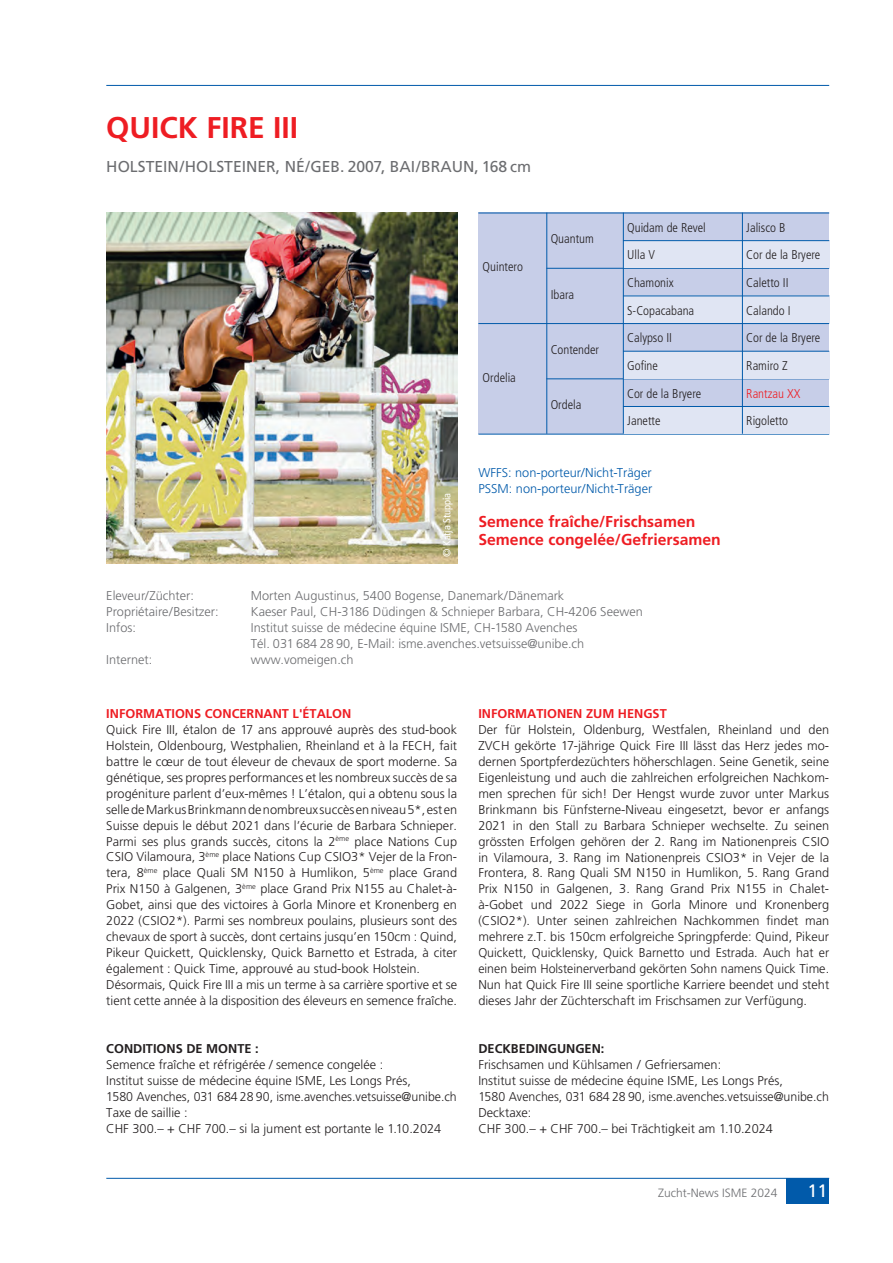
<style>
.page{position:relative;width:893px;height:1263px;background:#fff}
.page>*{position:absolute;margin:0;border:0;box-sizing:border-box;transform-origin:0 0}
.t1{font:700 30px "Frutiger";color:#ee1d23}
.t2{font:18px "Frutiger";color:#fff}
.t3{font:700 15.75px/18px "Frutiger";color:#ee1d23}
.t4{font:15.75px "Frutiger";color:#6c6d70}
.t5{font:300 12.75px/15.9px "Frutiger";color:#231f20}
.t6{font:300 12.75px/15.9px "Frutiger";color:#6c6d70}
.t7{font:300 condensed 12.75px/27.6px "Frutiger";color:#231f20}
.t8{font:300 12.75px/15.9px "Frutiger";color:#015aaa}
.t9{font:700 12.75px "Frutiger";color:#ee1d23}
.t10{font:700 12.75px "Frutiger";color:#231f20}
.t11{font:300 condensed 12.75px "Frutiger";color:#ee1d23}
.t12{font:300 12px "Frutiger";color:#6c6d70}
.t13{font:condensed 10.5px "Frutiger";color:#fff}
</style>
<div class="page">
<hr style="left:106px;top:85px;width:723px;height:1px;background:#015aaa">
<hr style="left:106px;top:1178px;width:723px;height:1px;background:#015aaa">
<div style="left:787px;top:1178px;width:42px;height:25px;background:#015aaa"></div>
<img style="left:106px;top:213px;width:351px;height:350px">
<div style="left:478px;top:213px;width:351px;height:221px;background:#c7cee8"></div>
<hr style="left:478px;top:213px;width:351px;height:1px;background:#015aaa">
<hr style="left:546px;top:268px;width:283px;height:1px;background:#015aaa">
<hr style="left:478px;top:323px;width:351px;height:1px;background:#015aaa">
<hr style="left:546px;top:378px;width:283px;height:1px;background:#015aaa">
<hr style="left:478px;top:434px;width:351px;height:1px;background:#015aaa">
<hr style="left:546px;top:213px;width:1px;height:221px;background:#015aaa">
<div style="left:623px;top:240px;width:206px;height:28px;background:#e0e5f3"></div>
<div style="left:623px;top:296px;width:206px;height:27px;background:#e0e5f3"></div>
<div style="left:623px;top:351px;width:206px;height:27px;background:#e0e5f3"></div>
<div style="left:623px;top:406px;width:206px;height:28px;background:#e0e5f3"></div>
<hr style="left:623px;top:213px;width:1px;height:221px;background:#015aaa">
<hr style="left:742px;top:213px;width:1px;height:221px;background:#015aaa">
<hr style="left:623px;top:240px;width:206px;height:1px;background:#015aaa">
<hr style="left:623px;top:296px;width:206px;height:1px;background:#015aaa">
<hr style="left:623px;top:351px;width:206px;height:1px;background:#015aaa">
<hr style="left:623px;top:406px;width:206px;height:1px;background:#015aaa">
<h1 class="t1" style="left:106px;top:110px;width:193px">QUICK FIRE III</h1>
<p class="t4" style="left:106px;top:157px;width:426px">HOLSTEIN/HOLSTEINER, NÉ/GEB. 2007, BAI/BRAUN, 168 cm</p>
<p class="t7" style="left:483px;top:253px;width:42px">Quintero</p>
<p class="t7" style="left:483px;top:364px;width:35px">Ordelia</p>
<p class="t7" style="left:551px;top:225px;width:45px">Quantum</p>
<p class="t7" style="left:551px;top:281px;width:25px">Ibara</p>
<p class="t7" style="left:551px;top:336px;width:50px">Contender</p>
<p class="t7" style="left:551px;top:391px;width:32px">Ordela</p>
<p class="t7" style="left:627px;top:214px;width:80px">Quidam de Revel<br>Ulla V<br>Chamonix<br>S-Copacabana<br>Calypso II<br>Gofine<br>Cor de la Bryere<br>Janette</p>
<p class="t13" style="left:441px;top:557px;width:66px;rotate:-90deg">© Katja Stuppia</p>
<p class="t8" style="left:478px;top:465px;width:175px">WFFS: non-porteur/Nicht-Träger<br>PSSM: non-porteur/Nicht-Träger</p>
<p class="t3" style="left:478px;top:512px;width:244px">Semence fraîche/Frischsamen<br>Semence congelée/Gefriersamen</p>
<p class="t6" style="left:106px;top:588px;width:89px">Eleveur/Züchter:</p>
<p class="t6" style="left:251px;top:588px;width:315px">Morten Augustinus, 5400 Bogense, Danemark/Dänemark</p>
<p class="t6" style="left:106px;top:604px;width:114px">Propriétaire/Besitzer:</p>
<p class="t6" style="left:251px;top:604px;width:393px">Kaeser Paul, CH-3186 Düdingen &amp; Schnieper Barbara, CH-4206 Seewen</p>
<p class="t6" style="left:106px;top:619px;width:31px">Infos:</p>
<p class="t6" style="left:251px;top:619px;width:335px">Institut suisse de médecine équine ISME, CH-1580 Avenches<br>Tél. 031 684 28 90, E-Mail: isme.avenches.vetsuisse@unibe.ch</p>
<p class="t6" style="left:106px;top:651px;width:48px">Internet:</p>
<p class="t6" style="left:251px;top:651px;width:104px">www.vomeigen.ch</p>
<p class="t7" style="left:746px;top:214px;width:76px">Jalisco B<br>Cor de la Bryere<br>Caletto II<br>Calando I<br>Cor de la Bryere<br>Ramiro Z</p>
<p class="t11" style="left:746px;top:386px;width:56px">Rantzau XX</p>
<p class="t7" style="left:746px;top:407px;width:43px">Rigoletto</p>
<p class="t9" style="left:106px;top:706px;width:247px">INFORMATIONS CONCERNANT L'ÉTALON</p>
<p class="t5" style="left:106px;top:721px;width:352px">Quick Fire III, étalon de 17 ans approuvé auprès des stud-book Holstein, Oldenbourg, Westphalien, Rheinland et à la FECH, fait battre le cœur de tout éleveur de chevaux de sport moderne. Sa génétique, ses propres performances et les nombreux succès de sa progéniture parlent d’eux-mêmes ! L’étalon, qui a obtenu sous la selle de Markus Brinkmann de nombreux succès en niveau 5*, est en Suisse depuis le début 2021 dans l’écurie de Barbara Schnieper.<br>Parmi ses plus grands succès, citons la 2<sup>ème</sup> place Nations Cup CSIO Vilamoura, 3<sup>ème</sup> place Nations Cup CSIO3* Vejer de la Fron&shy;tera, 8<sup>ème</sup> place Quali SM N150 à Humlikon, 5<sup>ème</sup> place Grand Prix N150 à Galgenen, 3<sup>ème</sup> place Grand Prix N155 au Chalet-à-Gobet, ainsi que des victoires à Gorla Minore et Kronenberg en 2022 (CSIO2*). Parmi ses nombreux poulains, plusieurs sont des chevaux de sport à succès, dont certains jusqu’en 150cm : Quind, Pikeur Quickett, Quicklensky, Quick Barnetto et Estrada, à citer également : Quick Time, approuvé au stud-book Holstein.<br>Désormais, Quick Fire III a mis un terme à sa carrière sportive et se tient cette année à la disposition des éleveurs en semence fraîche.</p>
<p class="t10" style="left:106px;top:1041px;width:154px">CONDITIONS DE MONTE :</p>
<p class="t5" style="left:106px;top:1056px;width:352px">Semence fraîche et réfrigérée / semence congelée :<br>Institut suisse de médecine équine ISME, Les Longs Prés,<br>1580 Avenches, 031 684 28 90, isme.avenches.vetsuisse@unibe.ch Taxe de saillie :<br>CHF 300.– + CHF 700.– si la jument est portante le 1.10.2024</p>
<p class="t9" style="left:478px;top:706px;width:190px">INFORMATIONEN ZUM HENGST</p>
<p class="t5" style="left:478px;top:721px;width:352px;text-align:justify">Der für Holstein, Oldenburg, Westfalen, Rheinland und den ZVCH gekörte 17-jährige Quick Fire III lässt das Herz jedes mo&shy;dernen Sportpferdezüchters höherschlagen. Seine Genetik, seine Eigenleistung und auch die zahlreichen erfolgreichen Nachkom&shy;men sprechen für sich! Der Hengst wurde zuvor unter Markus Brinkmann bis Fünfsterne-Niveau eingesetzt, bevor er anfangs 2021 in den Stall zu Barbara Schnieper wechselte. Zu seinen grössten Erfolgen gehören der 2. Rang im Nationenpreis CSIO in Vilamoura, 3. Rang im Nationenpreis CSIO3* in Vejer de la Frontera, 8. Rang Quali SM N150 in Humlikon, 5. Rang Grand Prix N150 in Galgenen, 3. Rang Grand Prix N155 in Chalet&shy;à-Gobet und 2022 Siege in Gorla Minore und Kronenberg (CSIO2*). Unter seinen zahlreichen Nachkommen findet man mehrere z.T. bis 150cm erfolgreiche Springpferde: Quind, Pikeur Quickett, Quicklensky, Quick Barnetto und Estrada. Auch hat er einen beim Holsteinerverband gekörten Sohn namens Quick Time.<br>Nun hat Quick Fire III seine sportliche Karriere beendet und steht dieses Jahr der Züchterschaft im Frischsamen zur Verfügung.</p>
<p class="t10" style="left:478px;top:1041px;width:128px">DECKBEDINGUNGEN:</p>
<p class="t5" style="left:478px;top:1056px;width:352px">Frischsamen und Kühlsamen / Gefriersamen:<br>Institut suisse de médecine équine ISME, Les Longs Prés,<br>1580 Avenches, 031 684 28 90, isme.avenches.vetsuisse@unibe.ch Decktaxe:<br>CHF 300.– + CHF 700.– bei Trächtigkeit am 1.10.2024</p>
<p class="t12" style="left:658px;top:1186px;width:121px">Zucht-News ISME 2024</p>
<h2 class="t2" style="left:807px;top:1180px;width:22px">11</h2>
</div>
